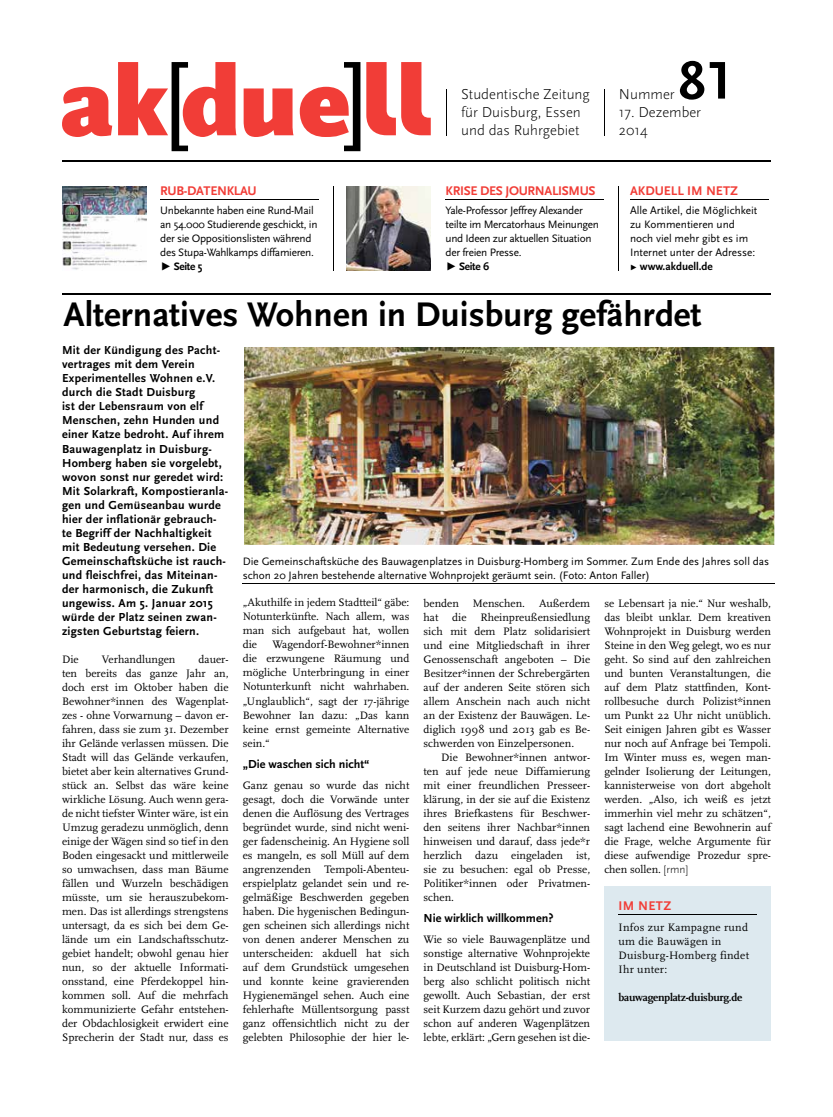
<style>
.page{position:relative;width:833px;height:1117px;background:#fff}
.page>*{position:absolute;margin:0;border:0;box-sizing:border-box;transform-origin:0 0}
.t1{font:700 55.25px "Scala Sans Caps";color:#000}
.t2{font:700 35.62px "Scala Sans";color:#000}
.t3{font:300 15px/18.4px "Scala Sans";color:#000}
.t4{font:700 13.12px "Scala Sans Caps";letter-spacing:-.025em;color:#f13d37}
.t5{font:700 13.12px "Scala Sans Caps";color:#f13d37}
.t6{font:700 12.12px/14px "Scala Sans";letter-spacing:.025em;color:#000}
.t7{font:700 12.12px "Scala Sans";color:#000}
.t8{font:11.25px/14px "Scala";color:#000;text-align:justify}
.t9{font:11.25px/14px "Scala Sans";color:#000}
.t10{font:11.25px/14px "Scala Sans";letter-spacing:-.025em;color:#000}
.t11{font:11.25px/14px "Scala";letter-spacing:.025em;color:#000}
.t12{font:700 11.25px "Scala";letter-spacing:-.025em;color:#000}
.t13{font:700 11.25px "Scala Sans";letter-spacing:-.025em;color:#000}
.s1{font-weight:700}
.s2{font-family:"Scala Sans";font-weight:300}
</style>
<div class="page">
<hr style="left:62px;top:293px;width:709px;height:1px;background:#000">
<hr style="left:618px;top:186px;width:1px;height:84px;background:#000">
<hr style="left:62px;top:160px;width:709px;height:1px;background:#000">
<hr style="left:333px;top:186px;width:1px;height:84px;background:#000">
<hr style="left:604px;top:89px;width:1px;height:46px;background:#000">
<hr style="left:446px;top:89px;width:1px;height:46px;background:#000">
<svg style="left:366px;top:62px;width:65px;height:73px"></svg>
<svg style="left:62px;top:62px;width:298px;height:89px"></svg>
<img style="left:244px;top:347px;width:531px;height:198px">
<hr style="left:243px;top:583px;width:532px;height:1px;background:#000">
<hr style="left:160px;top:199px;width:159px;height:1px;background:#000">
<hr style="left:445px;top:199px;width:159px;height:1px;background:#000">
<img style="left:62px;top:186px;width:84px;height:84px">
<img style="left:347px;top:186px;width:84px;height:84px">
<hr style="left:630px;top:200px;width:138px;height:1px;background:#000">
<div style="left:604px;top:886px;width:167px;height:154px;background:#dde9ef"></div>
<hr style="left:618px;top:914px;width:138px;height:1px;background:#000">
<p class="t4" style="left:160px;top:183px;width:98px">RUB-DATENKLAU</p>
<p class="t10" style="left:160px;top:204px;width:159px">Unbekannte haben eine Rund-Mail an 54.000 Studierende geschickt, in der sie Oppositionslisten während des Stupa-Wahlkamps diffamieren.</p>
<p class="t13" style="left:160px;top:260px;width:44px">Ω Seite 5</p>
<h3 class="t3" style="left:461px;top:85px;width:130px">Studentische Zeitung für Duisburg, Essen und das Ruhrgebiet</h3>
<p class="t4" style="left:445px;top:183px;width:152px">KRISE DES JOURNALISMUS</p>
<p class="t10" style="left:445px;top:204px;width:155px">Yale-Professor Jeffrey Alexander teilte im Mercatorhaus Meinungen und Ideen zur aktuellen Situation der freien Presse.</p>
<p class="t13" style="left:445px;top:260px;width:45px">Ω Seite 6</p>
<h1 class="t1" style="left:678px;top:50px;width:57px">81</h1>
<h3 class="t3" style="left:619px;top:103px;width:84px">17. Dezember<br>2014</h3>
<h3 class="t3" style="left:619px;top:85px;width:57px">Nummer</h3>
<p class="t5" style="left:630px;top:183px;width:109px">AKDUELL IM NETZ</p>
<p class="t9" style="left:630px;top:204px;width:129px">Alle Artikel, die Möglichkeit zu Kommentieren und noch viel mehr gibt es im<br>Internet unter der Adresse:<br>Ω <span class="s1">www.akduell.de</span></p>
<h2 class="t2" style="left:63px;top:295px;width:639px">Alternatives Wohnen in Duisburg gefährdet</h2>
<p class="t6" style="left:62px;top:344px;width:168px">Mit der Kündigung des Pacht&shy;vertrages mit dem Verein<br>Experimentelles Wohnen e.V. durch die Stadt Duisburg<br>ist der Lebensraum von elf<br>Menschen, zehn Hunden und einer Katze bedroht. Auf ihrem<br>Bauwagenplatz in Duisburg-<br>Homberg haben sie vorgelebt, wovon sonst nur geredet wird:<br>Mit Solarkraft, Kompostieranla&shy;gen und Gemüseanbau wurde hier der inflationär gebrauch&shy;te Begriff der Nachhaltigkeit mit Bedeutung versehen. Die<br>Gemeinschaftsküche ist rauch&shy;und fleischfrei, das Miteinan&shy;der harmonisch, die Zukunft ungewiss. Am 5. Januar 2015 würde der Platz seinen zwan&shy;zigsten Geburtstag feiern.</p>
<p class="t8" style="left:62px;top:652px;width:168px;text-indent:136px">dauer&shy;ten bereits das ganze Jahr an, doch erst im Oktober haben die Bewohner*innen des Wagenplat&shy;zes - ohne Vorwarnung – davon er&shy;fahren, dass sie zum 31. Dezember ihr Gelände verlassen müssen. Die Stadt will das Gelände verkaufen, bietet aber kein alternatives Grund&shy;stück an. Selbst das wäre keine wirkliche Lösung. Auch wenn gera&shy;de nicht tiefster Winter wäre, ist ein Umzug geradezu unmöglich, denn einige der Wägen sind so tief in den Boden eingesackt und mittlerweile so umwachsen, dass man Bäume fällen und Wurzeln beschädigen müsste, um sie herauszubekom&shy;men. Das ist allerdings strengstens untersagt, da es sich bei dem Ge&shy;lände um ein Landschaftsschutz&shy;gebiet handelt; obwohl genau hier nun, so der aktuelle Informati&shy;onsstand, eine Pferdekoppel hin&shy;kommen soll. Auf die mehrfach kommunizierte Gefahr entstehen&shy;der Obdachlosigkeit erwidert eine Sprecherin der Stadt nur, dass es</p>
<p class="t8" style="left:62px;top:652px;width:18px">Die</p>
<p class="t8" style="left:102px;top:652px;width:75px">Verhandlungen</p>
<p class="t9" style="left:243px;top:554px;width:528px">Die Gemeinschaftsküche des Bauwagenplatzes in Duisburg-Homberg im Sommer. Zum Ende des Jahres soll das schon 20 Jahren bestehende alternative Wohnprojekt geräumt sein. (Foto: Anton Faller)</p>
<p class="t8" style="left:243px;top:596px;width:168px">„Akuthilfe in jedem Stadtteil“ gäbe:<br>Notunterkünfte. Nach allem, was man sich aufgebaut hat, wollen die</p>
<p class="t8" style="left:243px;top:638px;width:168px;text-indent:30px">Wagendorf-Bewohner*innen die erzwungene Räumung und mögliche Unterbringung in einer Notunterkunft nicht wahrhaben. „Unglaublich“, sagt der 17-jährige Bewohner Ian dazu: „Das kann keine ernst gemeinte Alternative sein.“</p>
<p class="t7" style="left:243px;top:757px;width:128px">„Die waschen sich nicht“</p>
<p class="t8" style="left:243px;top:778px;width:168px">Ganz genau so wurde das nicht gesagt, doch die Vorwände unter denen die Auflösung des Vertrages begründet wurde, sind nicht weni&shy;ger fadenscheinig. An Hygiene soll es mangeln, es soll Müll auf dem angrenzenden Tempoli-Abenteu&shy;erspielplatz gelandet sein und re&shy;gelmäßige Beschwerden gegeben haben. Die hygenischen Bedingun&shy;gen scheinen sich allerdings nicht von denen anderer Menschen zu unterscheiden: akduell hat sich auf dem Grundstück umgesehen und konnte keine gravierenden Hygienemängel sehen. Auch eine fehlerhafte Müllentsorgung passt ganz offensichtlich nicht zu der gelebten Philosophie der hier le-</p>
<p class="t8" style="left:423px;top:596px;width:168px">benden Menschen. Außerdem hat die Rheinpreußensiedlung sich mit dem Platz solidarisiert und eine Mitgliedschaft in ihrer Genossenschaft angeboten – Die Besitzer*innen der Schrebergärten auf der anderen Seite stören sich allem Anschein nach auch nicht an der Existenz der Bauwägen. Le&shy;diglich 1998 und 2013 gab es Be&shy;schwerden von Einzelpersonen.</p>
<p class="t8" style="left:423px;top:750px;width:168px;text-indent:18px">Die Bewohner*innen antwor&shy;ten auf jede neue Diffamierung mit einer freundlichen Presseer&shy;klärung, in der sie auf die Existenz ihres Briefkastens für Beschwer&shy;den seitens ihrer Nachbar*innen hinweisen und darauf, dass jede*r herzlich dazu eingeladen ist, sie zu besuchen: egal ob Presse, Politiker*innen oder Privatmen&shy;schen.</p>
<p class="t7" style="left:423px;top:911px;width:131px">Nie wirklich willkommen?</p>
<p class="t8" style="left:423px;top:932px;width:168px">Wie so viele Bauwagenplätze und sonstige alternative Wohnprojekte in Deutschland ist Duisburg-Hom&shy;berg also schlicht politisch nicht gewollt. Auch Sebastian, der erst seit Kurzem dazu gehört und zuvor schon auf anderen Wagenplätzen lebte, erklärt: „Gern gesehen ist die-</p>
<p class="t8" style="left:604px;top:596px;width:168px">se Lebensart ja nie.“ Nur weshalb, das bleibt unklar. Dem kreativen Wohnprojekt in Duisburg werden Steine in den Weg gelegt, wo es nur geht. So sind auf den zahlreichen und bunten Veranstaltungen, die auf dem Platz stattfinden, Kont&shy;rollbesuche durch Polizist*innen um Punkt 22 Uhr nicht unüblich.<br>Seit einigen Jahren gibt es Wasser nur noch auf Anfrage bei Tempoli.<br>Im Winter muss es, wegen man&shy;gelnder Isolierung der Leitungen, kannisterweise von dort abgeholt werden. „Also, ich weiß es jetzt immerhin viel mehr zu schätzen“, sagt lachend eine Bewohnerin auf die Frage, welche Argumente für diese aufwendige Prozedur spre&shy;chen sollen. <span class="s2">[rmn]</span></p>
<p class="t4" style="left:618px;top:897px;width:54px">IM NETZ</p>
<p class="t11" style="left:618px;top:920px;width:132px">Infos zur Kampagne rund um die Bauwägen in<br>Duisburg-Homberg findet<br>Ihr unter:</p>
<p class="t12" style="left:618px;top:990px;width:125px">bauwagenplatz-duisburg.de</p>
</div>
